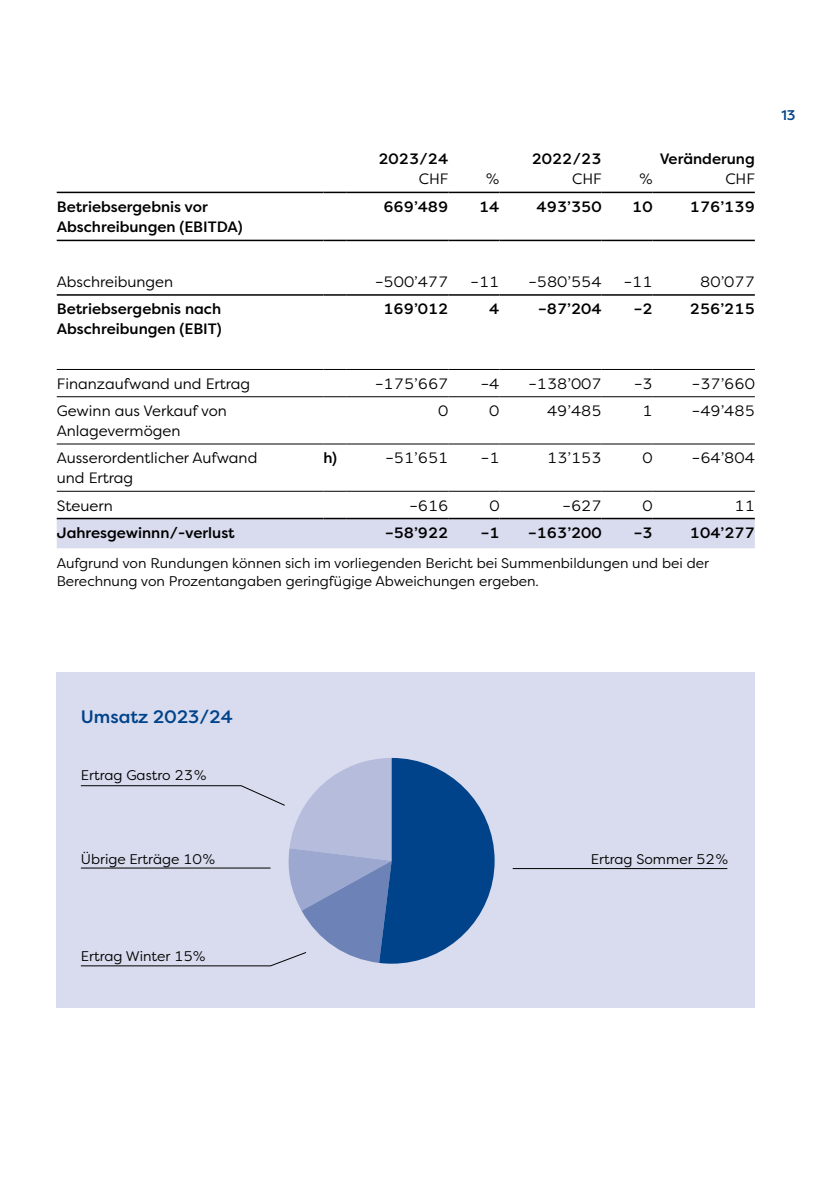
<style>
.page{position:relative;width:840px;height:1191px;background:#fff}
.page>*{position:absolute;margin:0;border:0;box-sizing:border-box;transform-origin:0 0}
.t1{font:500 18px "Filson Pro";color:#00438a}
.t2{font:15px/20px "Filson Pro";color:#000}
.t3{font:500 15px/20px "Filson Pro";color:#000}
.t4{font:14px/18px "Filson Pro";color:#000}
.t5{font:500 14px "Filson Pro";color:#00438a}
</style>
<div class="page">
<hr style="left:57px;top:396px;width:266px;height:1px;background:#000">
<svg style="left:323px;top:396px;width:23px;height:1px"></svg>
<hr style="left:346px;top:396px;width:102px;height:1px;background:#000">
<hr style="left:448px;top:396px;width:51px;height:1px;background:#000">
<hr style="left:499px;top:396px;width:102px;height:1px;background:#000">
<hr style="left:601px;top:396px;width:51px;height:1px;background:#000">
<hr style="left:652px;top:396px;width:102px;height:1px;background:#000">
<hr style="left:57px;top:443px;width:266px;height:1px;background:#000">
<svg style="left:323px;top:443px;width:23px;height:1px"></svg>
<hr style="left:346px;top:443px;width:102px;height:1px;background:#000">
<hr style="left:448px;top:443px;width:51px;height:1px;background:#000">
<hr style="left:499px;top:443px;width:102px;height:1px;background:#000">
<hr style="left:601px;top:443px;width:51px;height:1px;background:#000">
<hr style="left:652px;top:443px;width:102px;height:1px;background:#000">
<hr style="left:57px;top:491px;width:266px;height:1px;background:#000">
<svg style="left:323px;top:491px;width:23px;height:1px"></svg>
<hr style="left:346px;top:491px;width:102px;height:1px;background:#000">
<hr style="left:448px;top:491px;width:51px;height:1px;background:#000">
<hr style="left:499px;top:491px;width:102px;height:1px;background:#000">
<hr style="left:601px;top:491px;width:51px;height:1px;background:#000">
<hr style="left:652px;top:491px;width:102px;height:1px;background:#000">
<hr style="left:57px;top:294px;width:266px;height:2px;background:#000">
<hr style="left:323px;top:294px;width:23px;height:2px;background:#000">
<hr style="left:346px;top:294px;width:102px;height:2px;background:#000">
<hr style="left:448px;top:294px;width:51px;height:2px;background:#000">
<hr style="left:499px;top:294px;width:102px;height:2px;background:#000">
<hr style="left:601px;top:294px;width:51px;height:2px;background:#000">
<hr style="left:652px;top:294px;width:102px;height:2px;background:#000">
<hr style="left:57px;top:192px;width:266px;height:1px;background:#000">
<svg style="left:323px;top:192px;width:23px;height:1px"></svg>
<hr style="left:448px;top:192px;width:51px;height:1px;background:#000">
<hr style="left:499px;top:192px;width:102px;height:1px;background:#000">
<hr style="left:601px;top:192px;width:51px;height:1px;background:#000">
<hr style="left:652px;top:192px;width:102px;height:1px;background:#000">
<div style="left:57px;top:518px;width:697px;height:30px;background:#d9dcee"></div>
<hr style="left:346px;top:518px;width:102px;height:1px;background:#000">
<hr style="left:448px;top:518px;width:51px;height:1px;background:#000">
<hr style="left:499px;top:518px;width:102px;height:1px;background:#000">
<hr style="left:601px;top:518px;width:51px;height:1px;background:#000">
<hr style="left:652px;top:518px;width:102px;height:1px;background:#000">
<hr style="left:57px;top:369px;width:266px;height:1px;background:#000">
<svg style="left:323px;top:369px;width:23px;height:1px"></svg>
<hr style="left:346px;top:369px;width:102px;height:1px;background:#000">
<hr style="left:448px;top:369px;width:51px;height:1px;background:#000">
<hr style="left:499px;top:369px;width:102px;height:1px;background:#000">
<hr style="left:601px;top:369px;width:51px;height:1px;background:#000">
<hr style="left:652px;top:369px;width:102px;height:1px;background:#000">
<hr style="left:57px;top:240px;width:266px;height:1px;background:#000">
<svg style="left:323px;top:240px;width:23px;height:1px"></svg>
<hr style="left:346px;top:240px;width:102px;height:1px;background:#000">
<hr style="left:448px;top:240px;width:51px;height:1px;background:#000">
<hr style="left:499px;top:240px;width:102px;height:1px;background:#000">
<hr style="left:601px;top:240px;width:51px;height:1px;background:#000">
<hr style="left:652px;top:240px;width:102px;height:1px;background:#000">
<hr style="left:346px;top:192px;width:102px;height:1px;background:#000">
<div style="left:57px;top:672px;width:697px;height:335px;background:#d9dcee"></div>
<hr style="left:512px;top:868px;width:215px;height:1px;background:#000">
<svg style="left:80px;top:758px;width:414px;height:208px"></svg>
<p class="t3" style="left:378px;top:149px;width:71px">2023 / 24</p>
<p class="t2" style="left:418px;top:169px;width:31px">CHF</p>
<p class="t2" style="left:486px;top:169px;width:15px">%</p>
<p class="t3" style="left:531px;top:149px;width:71px">2022 / 23</p>
<p class="t2" style="left:571px;top:169px;width:31px">CHF</p>
<p class="t2" style="left:639px;top:169px;width:15px">%</p>
<p class="t3" style="left:659px;top:149px;width:97px">Veränderung</p>
<p class="t2" style="left:725px;top:169px;width:31px">CHF</p>
<p class="t3" style="left:57px;top:197px;width:187px">Betriebsergebnis vor<br>Abschreibungen (EBITDA)</p>
<p class="t3" style="left:383px;top:197px;width:66px">669’489</p>
<p class="t3" style="left:479px;top:197px;width:22px">14</p>
<p class="t3" style="left:536px;top:197px;width:66px">493’350</p>
<p class="t3" style="left:632px;top:197px;width:22px">10</p>
<p class="t3" style="left:689px;top:197px;width:66px">176’139</p>
<p class="t2" style="left:57px;top:271px;width:118px">Abschreibungen</p>
<p class="t2" style="left:375px;top:271px;width:75px">–500’477</p>
<p class="t2" style="left:470px;top:271px;width:30px">–11</p>
<p class="t2" style="left:528px;top:271px;width:75px">–580’554</p>
<p class="t2" style="left:623px;top:271px;width:30px">–11</p>
<p class="t2" style="left:700px;top:271px;width:56px">80’077</p>
<p class="t3" style="left:57px;top:299px;width:166px">Betriebsergebnis nach<br>Abschreibungen (EBIT)</p>
<p class="t3" style="left:383px;top:299px;width:66px">169’012</p>
<p class="t3" style="left:489px;top:299px;width:12px">4</p>
<p class="t3" style="left:538px;top:299px;width:65px">–87’204</p>
<p class="t3" style="left:633px;top:299px;width:20px">–2</p>
<p class="t3" style="left:689px;top:299px;width:66px">256’215</p>
<p class="t2" style="left:57px;top:373px;width:195px">Finanzaufwand und Ertrag</p>
<p class="t2" style="left:375px;top:373px;width:75px">–175’667</p>
<p class="t2" style="left:480px;top:373px;width:20px">–4</p>
<p class="t2" style="left:528px;top:373px;width:75px">–138’007</p>
<p class="t2" style="left:633px;top:373px;width:20px">–3</p>
<p class="t2" style="left:691px;top:373px;width:64px">–37’660</p>
<p class="t2" style="left:57px;top:400px;width:171px">Gewinn aus Verkauf von<br>Anlagevermögen</p>
<p class="t2" style="left:438px;top:400px;width:12px">0</p>
<p class="t2" style="left:489px;top:400px;width:12px">0</p>
<p class="t2" style="left:546px;top:400px;width:56px">49’485</p>
<p class="t2" style="left:642px;top:400px;width:12px">1</p>
<p class="t2" style="left:691px;top:400px;width:64px">–49’485</p>
<p class="t2" style="left:57px;top:447px;width:202px">Ausserordentlicher Aufwand und Ertrag</p>
<p class="t3" style="left:323px;top:448px;width:15px">h)</p>
<p class="t2" style="left:385px;top:447px;width:64px">–51’651</p>
<p class="t2" style="left:480px;top:447px;width:20px">–1</p>
<p class="t2" style="left:547px;top:447px;width:56px">13’153</p>
<p class="t2" style="left:642px;top:447px;width:12px">0</p>
<p class="t2" style="left:691px;top:447px;width:64px">–64’804</p>
<p class="t2" style="left:57px;top:495px;width:57px">Steuern</p>
<p class="t2" style="left:409px;top:495px;width:41px">–616</p>
<p class="t2" style="left:489px;top:495px;width:12px">0</p>
<p class="t2" style="left:562px;top:495px;width:41px">–627</p>
<p class="t2" style="left:642px;top:495px;width:12px">0</p>
<p class="t2" style="left:734px;top:495px;width:22px">11</p>
<p class="t3" style="left:57px;top:522px;width:179px">Jahresgewinnn / -verlust</p>
<p class="t3" style="left:385px;top:522px;width:65px">–58’922</p>
<p class="t3" style="left:480px;top:522px;width:20px">–1</p>
<p class="t3" style="left:527px;top:522px;width:75px">–163’200</p>
<p class="t3" style="left:633px;top:522px;width:20px">–3</p>
<p class="t3" style="left:689px;top:522px;width:66px">104’277</p>
<p class="t4" style="left:57px;top:553px;width:653px">Aufgrund von Rundungen können sich im vorliegenden Bericht bei Summenbildungen und bei der<br>Berechnung von Prozentangaben geringfügige Abweichungen ergeben.</p>
<p class="t5" style="left:780px;top:105px;width:16px">13</p>
<p class="t1" style="left:81px;top:704px;width:153px">Umsatz 2023 / 24</p>
<p class="t4" style="left:81px;top:765px;width:127px">Ertrag Gastro 23%</p>
<p class="t4" style="left:81px;top:849px;width:135px">Übrige Erträge 10%</p>
<p class="t4" style="left:81px;top:946px;width:126px">Ertrag Winter 15 %</p>
<p class="t4" style="left:590px;top:849px;width:138px">Ertrag Sommer 52%</p>
</div>
